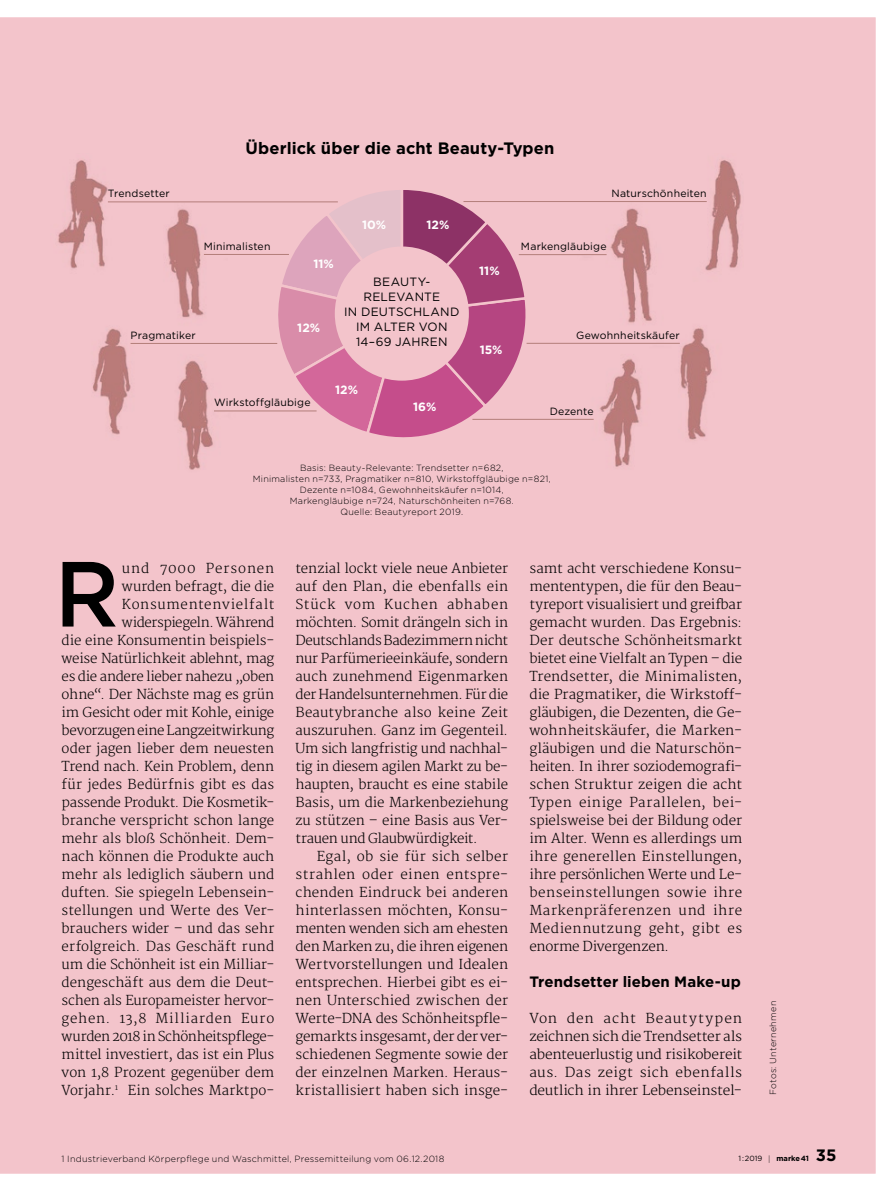
<style>
.page{position:relative;width:893px;height:1191px;background:#fff}
.page>*{position:absolute;margin:0;border:0;box-sizing:border-box;transform-origin:0 0}
.t1{font:500 92.25px "Gotham";color:#000}
.t2{font:700 16.5px "Gotham";letter-spacing:.01em;color:#000}
.t3{font:700 15px "Gotham";letter-spacing:.01em;color:#000}
.t4{font:300 13.35px/18px "Merriweather";color:#000;text-align:justify}
.t5{font:12px/15px "Gotham";letter-spacing:.025em;color:#000}
.t6{font:700 12px "Gotham";color:#fff}
.t7{font:10.5px "Gotham";letter-spacing:.015em;color:#000}
.t8{font:300 9px/10.8px "Gotham";letter-spacing:.025em;color:#000;text-align:center}
.t9{font:700 7.5px "Gotham";color:#000}
.s1{font-weight:400}
.s2{font-family:"Caecilia LT Std";font-weight:300}
.s3{font-size:16.5px}
</style>
<div class="page">
<div style="left:0;top:17px;width:876px;height:1157px;background:#f3c4cb"></div>
<img style="left:450px;top:154px;width:294px;height:318px">
<svg style="left:361px;top:186px;width:170px;height:259px;background:#ca789c"></svg>
<div style="left:335px;top:246px;width:134px;height:135px;background:#f3c4cb;border-radius:50%"></div>
<img style="left:50px;top:154px;width:311px;height:318px">
<hr style="left:214px;top:410px;width:103px;height:1px;background:#b37e7a">
<hr style="left:131px;top:343px;width:146px;height:1px;background:#b37e7a">
<hr style="left:204px;top:254px;width:85px;height:1px;background:#b37e7a">
<hr style="left:108px;top:201px;width:230px;height:1px;background:#b37e7a">
<hr style="left:463px;top:201px;width:244px;height:1px;background:#b37e7a">
<hr style="left:519px;top:254px;width:88px;height:1px;background:#b37e7a">
<hr style="left:527px;top:343px;width:153px;height:1px;background:#b37e7a">
<hr style="left:472px;top:419px;width:122px;height:1px;background:#b37e7a">
<p class="t2" style="left:246px;top:138px;width:310px">Überlick über die acht Beauty-Typen</p>
<p class="t7" style="left:108px;top:187px;width:63px">Trendsetter</p>
<p class="t7" style="left:611px;top:187px;width:97px">Naturschönheiten</p>
<p class="t7" style="left:204px;top:240px;width:68px">Minimalisten</p>
<p class="t7" style="left:131px;top:329px;width:67px">Pragmatiker</p>
<p class="t6" style="left:362px;top:217px;width:26px">10%</p>
<p class="t6" style="left:427px;top:217px;width:24px">12%</p>
<p class="t6" style="left:313px;top:257px;width:22px">11%</p>
<p class="t6" style="left:297px;top:320px;width:24px">12%</p>
<p class="t5" style="left:363px;top:274px;width:69px;text-indent:10px">Beauty-<br>Rele</p>
<p class="t5" style="left:397px;top:289px;width:43px">vante</p>
<p class="t5" style="left:344px;top:304px;width:115px">i n Deutschland</p>
<p class="t5" style="left:356px;top:319px;width:93px">im Alter von</p>
<p class="t5" style="left:356px;top:334px;width:93px">14–69 Jahren</p>
<p class="t7" style="left:214px;top:396px;width:98px">Wirkstoffgläubige</p>
<p class="t6" style="left:335px;top:383px;width:24px">12%</p>
<p class="t6" style="left:413px;top:399px;width:25px">16%</p>
<p class="t6" style="left:479px;top:263px;width:22px">11%</p>
<p class="t7" style="left:521px;top:240px;width:87px">Markengläubige</p>
<p class="t6" style="left:480px;top:342px;width:24px">15%</p>
<p class="t7" style="left:576px;top:328px;width:105px">Gewohnheitskäufer</p>
<p class="t7" style="left:550px;top:404px;width:45px">Dezente</p>
<p class="t8" style="left:253px;top:463px;width:300px">Basis: Beauty-Relevante: Trendsetter n=682,<br>Minimalisten n=733, Pragmatiker n=810, Wirkstoffgläubige n=821, Dezente n=1084, Gewohnheitskäufer n=1014,<br>Markengläubige n=724, Naturschönheiten n=768.<br>Quelle: Beautyreport 2019.</p>
<p class="t4" style="left:62px;top:559px;width:214px;text-align:right">und 7000 Personen<br>wurden befragt, die die<br>Konsumentenvielfalt widerspiegeln. Während<br>die eine Konsumentin beispiels&shy;weise Natürlichkeit ablehnt, mag es die andere lieber nahezu „oben ohne“. Der Nächste mag es grün im Gesicht oder mit Kohle, einige bevorzugen eine Langzeitwirkung oder jagen lieber dem neuesten<br>Trend nach. Kein Problem, denn für jedes Bedürfnis gibt es das passende Produkt. Die Kosmetik&shy;branche verspricht schon lange mehr als bloß Schönheit. Dem&shy;nach können die Produkte auch mehr als lediglich säubern und duften. Sie spiegeln Lebensein&shy;stellungen und Werte des Ver&shy;brauchers wider – und das sehr erfolgreich. Das Geschäft rund um die Schönheit ist ein Milliar&shy;dengeschäft aus dem die Deut&shy;schen als Europameister hervor&shy;gehen. 13,8 Milliarden Euro wurden 2018 in Schönheitspflege&shy;mittel investiert, das ist ein Plus von 1,8 Prozent gegenüber dem<br>Vorjahr.<sup>1</sup> Ein solches Marktpo-</p>
<p class="t4" style="left:296px;top:559px;width:214px">tenzial lockt viele neue Anbieter auf den Plan, die ebenfalls ein Stück vom Kuchen abhaben möchten. Somit drängeln sich in Deutschlands Badezimmern nicht nur Parfümerieeinkäufe, sondern auch zunehmend Eigenmarken der Handelsunternehmen. Für die Beautybranche also keine Zeit auszuruhen. Ganz im Gegenteil.<br>Um sich langfristig und nachhal&shy;tig in diesem agilen Markt zu be&shy;haupten, braucht es eine stabile Basis, um die Markenbeziehung zu stützen – eine Basis aus Ver&shy;trauen und Glaubwürdigkeit.</p>
<h1 class="t1" style="left:54px;top:538px;width:66px">R</h1>
<p class="t4" style="left:296px;top:847px;width:214px;text-indent:21px">Egal, ob sie für sich selber strahlen oder einen entspre&shy;chenden Eindruck bei anderen hinterlassen möchten, Konsu&shy;menten wenden sich am ehesten den Marken zu, die ihren eigenen Wertvorstellungen und Idealen entsprechen. Hierbei gibt es ei&shy;nen Unterschied zwischen der Werte-DNA des Schönheitspfle&shy;gemarkts insgesamt, der der ver&shy;schiedenen Segmente sowie der der einzelnen Marken. Heraus&shy;kristallisiert haben sich insge-</p>
<p class="t4" style="left:529px;top:559px;width:214px">samt acht verschiedene Konsu&shy;mententypen, die für den Beau&shy;tyreport visualisiert und greifbar gemacht wurden. Das Ergebnis:<br>Der deutsche Schönheitsmarkt bietet eine Vielfalt an Typen – die Trendsetter, die Minimalisten, die Pragmatiker, die Wirkstoff&shy;gläubigen, die Dezenten, die Ge&shy;wohnheitskäufer, die Marken&shy;gläubigen und die Naturschön&shy;heiten. In ihrer soziodemografi&shy;schen Struktur zeigen die acht Typen einige Parallelen, bei&shy;spielsweise bei der Bildung oder im Alter. Wenn es allerdings um ihre generellen Einstellungen, ihre persönlichen Werte und Le&shy;benseinstellungen sowie ihre Markenpräferenzen und ihre Mediennutzung geht, gibt es enorme Divergenzen.</p>
<p class="t3" style="left:529px;top:972px;width:213px">Trendsetter lieben Make-up</p>
<p class="t4" style="left:529px;top:1009px;width:214px">Von den acht Beautytypen zeichnen sich die Trendsetter als abenteuerlustig und risikobereit aus. Das zeigt sich ebenfalls deutlich in ihrer Lebenseinstel-</p>
<p class="t8" style="left:767px;top:1094px;width:95px;rotate:-90deg">Fotos: Unternehmen</p>
<p class="t8" style="left:62px;top:1152px;width:384px">1 Industrieverband Körperpflege und Waschmittel, Pressemitteilung vom 06.12.2018</p>
<p class="t9" style="left:739px;top:1154px;width:99px"><span class="s1">1:2019</span> <span class="s2">|</span> marke41 <span class="s3">35</span></p>
</div>
